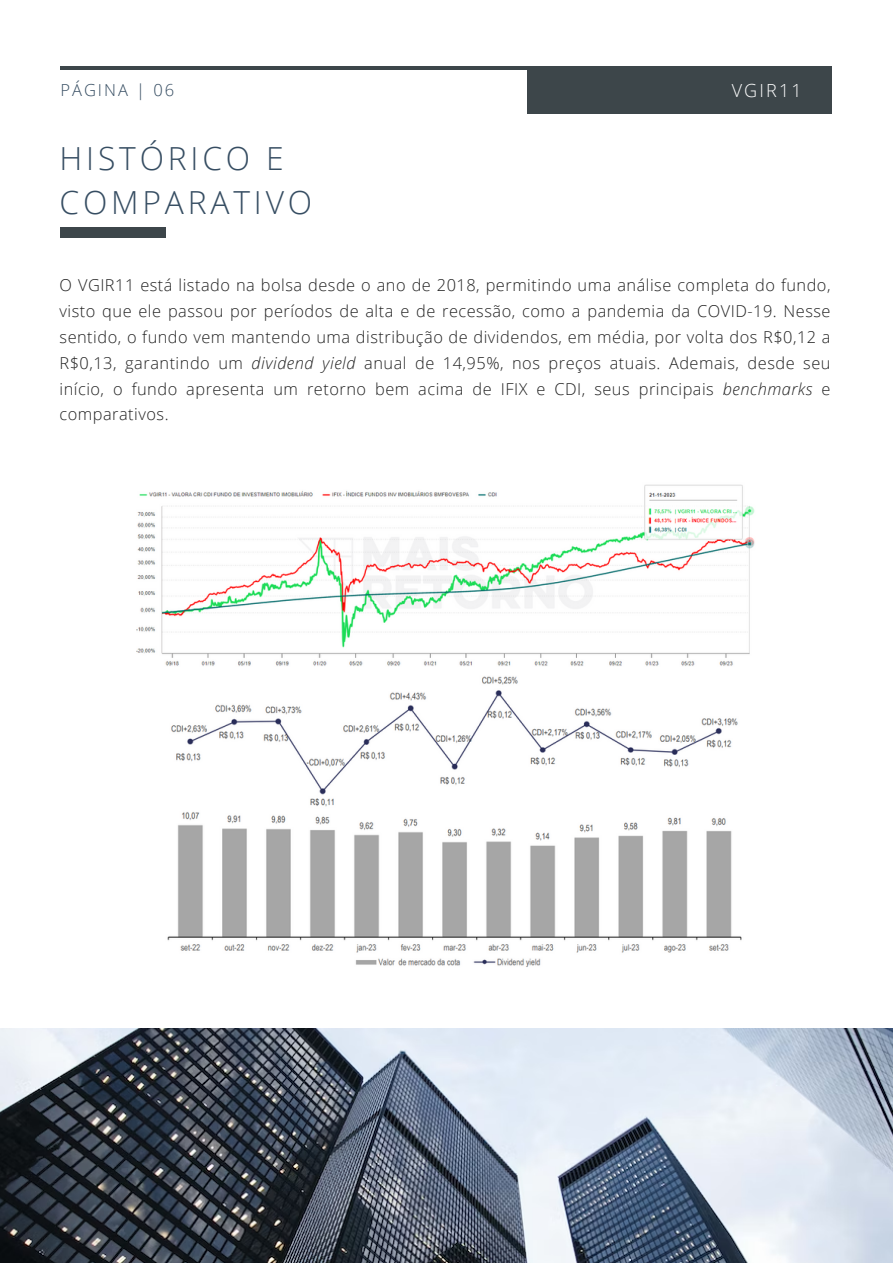
<style>
.page{position:relative;width:893px;height:1264px;background:#fff}
.page>*{position:absolute;margin:0;border:0;box-sizing:border-box;transform-origin:0 0}
.t1{font:300 31.8px/43.8px "Open Sans";letter-spacing:.12em;color:#364d62}
.t2{font:300 18px "Open Sans";letter-spacing:.12em;color:#fff}
.t3{font:300 16.5px "Open Sans";letter-spacing:.12em;color:#364d62}
.t4{font:300 16.35px/25.8px "Open Sans";letter-spacing:.03em;color:#222;text-align:justify}
.s1{font-style:italic}
</style>
<div class="page">
<hr style="left:60px;top:66px;width:770px;height:4px;background:#3d464a">
<div style="left:527px;top:66px;width:305px;height:47px;background:#3d464a"></div>
<img style="left:0;top:1028px;width:892px;height:234px">
<div style="left:60px;top:228px;width:106px;height:10px;background:#3d464a"></div>
<img style="left:136px;top:484px;width:619px;height:483px">
<p class="t3" style="left:60px;top:79px;width:115px">PÁGINA | 06</p>
<p class="t2" style="left:731px;top:78px;width:72px">VGIR11</p>
<p class="t1" style="left:60px;top:136px;width:254px">HISTÓRICO E<br>COMPARATIVO</p>
<p class="t4" style="left:60px;top:272px;width:772px">O VGIR11 está listado na bolsa desde o ano de 2018, permitindo uma análise completa do fundo, visto que ele passou por períodos de alta e de recessão, como a pandemia da COVID-19. Nesse sentido, o fundo vem mantendo uma distribução de dividendos, em média, por volta dos R$0,12 a R$0,13, garantindo um <span class="s1">dividend yield</span> anual de 14,95%, nos preços atuais. Ademais, desde seu início, o fundo apresenta um retorno bem acima de IFIX e CDI, seus principais <span class="s1">benchmarks</span> e comparativos.</p>
</div>
